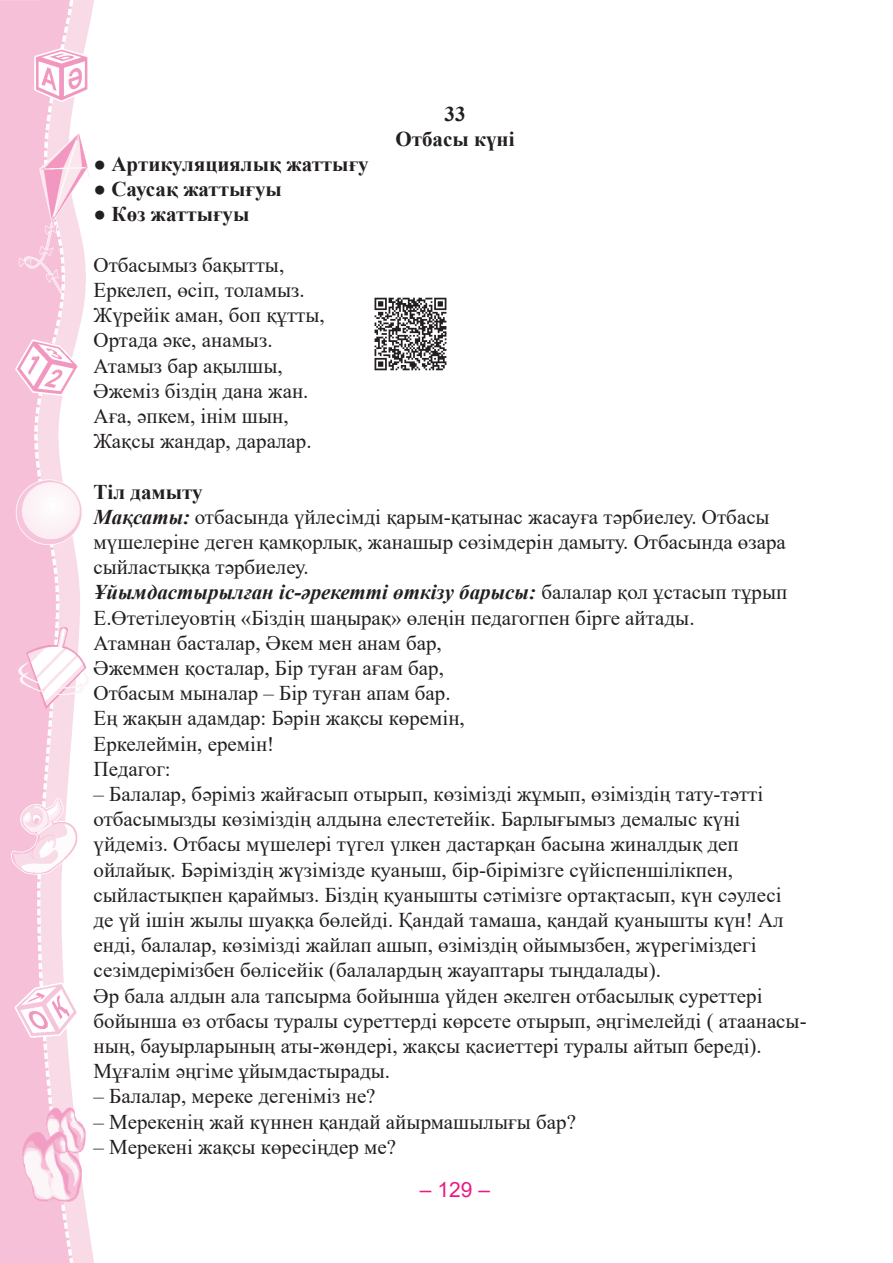
<style>
.page{position:relative;width:893px;height:1263px;background:#fff}
.page>*{position:absolute;margin:0;border:0;box-sizing:border-box;transform-origin:0 0}
.t1{font:21px/25.2px "Times New Roman";color:#231f20}
.t2{font:700 21px "Times New Roman";color:#231f20}
.t3{font:italic 700 21px "Times New Roman";color:#231f20}
.t4{font:21px "Arial";color:#eb1887}
.s1{font-weight:700;font-style:italic}
.s2{font-weight:400;font-style:normal}
</style>
<div class="page">
<img style="left:0;top:0;width:93px;height:1263px">
<img style="left:374px;top:297px;width:73px;height:74px">
<p class="t2" style="left:444px;top:98px;width:22px">33</p>
<p class="t2" style="left:395px;top:124px;width:121px">Отбасы күні</p>
<p class="t2" style="left:94px;top:149px;width:277px">● Артикуляциялық жаттығу</p>
<p class="t2" style="left:94px;top:174px;width:190px">● Саусақ жаттығуы</p>
<p class="t2" style="left:94px;top:199px;width:157px">● Көз жаттығуы</p>
<p class="t1" style="left:94px;top:251px;width:192px">Отбасымыз бақытты,</p>
<p class="t1" style="left:94px;top:277px;width:213px">Еркелеп, өсіп, толамыз.</p>
<p class="t1" style="left:94px;top:302px;width:233px">Жүрейік аман, боп құтты,</p>
<p class="t1" style="left:94px;top:327px;width:181px">Ортада әке, анамыз.</p>
<p class="t1" style="left:94px;top:352px;width:191px">Атамыз бар ақылшы,</p>
<p class="t1" style="left:94px;top:377px;width:216px">Әжеміз біздің дана жан.</p>
<p class="t1" style="left:94px;top:403px;width:197px">Аға, әпкем, інім шын,</p>
<p class="t1" style="left:94px;top:428px;width:220px">Жақсы жандар, даралар.</p>
<p class="t2" style="left:94px;top:476px;width:111px">Тіл дамыту</p>
<p class="t1" style="left:94px;top:503px;width:694px"><span class="s1">Мақсаты:</span> отбасында үйлесімді қарым-қатынас жасауға тәрбиелеу. Отбасы мүшелеріне деген қамқорлық, жанашыр сөзімдерін дамыту. Отбасында өзара сыйластыққа тәрбиелеу.</p>
<p class="t3" style="left:94px;top:578px;width:695px">Ұйымдастырылған іс-әрекетті өткізу барысы: <span class="s2">балалар қол ұстасып тұрып</span></p>
<p class="t1" style="left:94px;top:604px;width:603px">Е.Өтетілеуовтің «Біздің шаңырақ» өлеңін педагогпен бірге айтады.</p>
<p class="t1" style="left:94px;top:629px;width:350px">Атамнан басталар, Әкем мен анам бар,</p>
<p class="t1" style="left:94px;top:655px;width:352px">Әжеммен қосталар, Бір туған ағам бар,</p>
<p class="t1" style="left:94px;top:680px;width:359px">Отбасым мыналар – Бір туған апам бар.</p>
<p class="t1" style="left:94px;top:705px;width:373px">Ең жақын адамдар: Бәрін жақсы көремін,</p>
<p class="t1" style="left:94px;top:730px;width:182px">Еркелеймін, еремін!</p>
<p class="t1" style="left:94px;top:755px;width:79px">Педагог:</p>
<p class="t1" style="left:94px;top:781px;width:671px">– Балалар, бәріміз жайғасып отырып, көзімізді жұмып, өзіміздің тату-тәтті</p>
<p class="t1" style="left:94px;top:806px;width:648px">отбасымызды көзіміздің алдына елестетейік. Барлығымыз демалыс күні</p>
<p class="t1" style="left:94px;top:831px;width:647px">үйдеміз. Отбасы мүшелері түгел үлкен дастарқан басына жиналдық деп</p>
<p class="t1" style="left:94px;top:856px;width:641px">ойлайық. Бәріміздің жүзімізде қуаныш, бір-бірімізге сүйіспеншілікпен,</p>
<p class="t1" style="left:94px;top:881px;width:690px">сыйластықпен қараймыз. Біздің қуанышты сәтімізге ортақтасып, күн сәулесі</p>
<p class="t1" style="left:94px;top:907px;width:692px">де үй ішін жылы шуаққа бөлейді. Қандай тамаша, қандай қуанышты күн! Ал</p>
<p class="t1" style="left:94px;top:932px;width:665px">енді, балалар, көзімізді жайлап ашып, өзіміздің ойымызбен, жүрегіміздегі</p>
<p class="t1" style="left:94px;top:957px;width:569px">сезімдерімізбен бөлісейік (балалардың жауаптары тыңдалады).</p>
<p class="t1" style="left:94px;top:982px;width:670px">Әр бала алдын ала тапсырма бойынша үйден әкелген отбасылық суреттері</p>
<p class="t1" style="left:94px;top:1007px;width:715px">бойынша өз отбасы туралы суреттерді көрсете отырып, әңгімелейді ( атаанасы&shy;ның, бауырларының аты-жөндері, жақсы қасиеттері туралы айтып береді).</p>
<p class="t1" style="left:94px;top:1058px;width:298px">Мұғалім әңгіме ұйымдастырады.</p>
<p class="t1" style="left:94px;top:1083px;width:284px">– Балалар, мереке дегеніміз не?</p>
<p class="t1" style="left:94px;top:1108px;width:484px">– Мерекенің жай күннен қандай айырмашылығы бар?</p>
<p class="t1" style="left:94px;top:1133px;width:304px">– Мерекені жақсы көресіңдер ме?</p>
<p class="t4" style="left:420px;top:1175px;width:72px">– 129 –</p>
</div>
